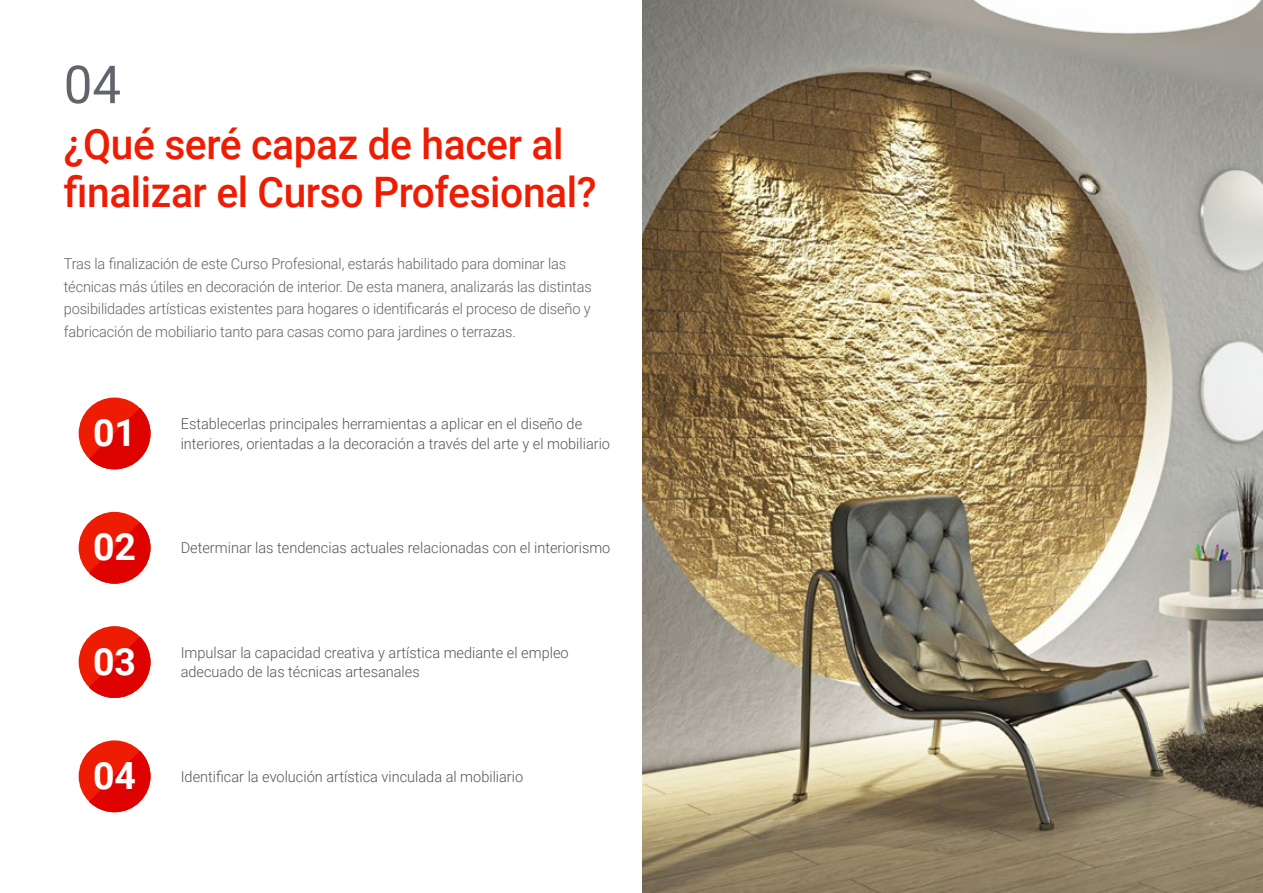
<style>
.page{position:relative;width:1263px;height:893px;background:#fff}
.page>*{position:absolute;margin:0;border:0;box-sizing:border-box;transform-origin:0 0}
.t1{font:52.5px "Roboto";color:#61646a}
.t2{font:500 42px/48px "Roboto";letter-spacing:-.01em;color:#ee1c02}
.t3{font:700 37.5px "Roboto";color:#fff}
.t4{font:300 15px/19.5px "Roboto";color:#52555b}
.t5{font:300 15px/22.5px "Roboto";letter-spacing:-.01em;color:#61646a}
</style>
<div class="page">
<div style="left:79px;top:512px;width:71px;height:72px;background:#ee1c02;border-radius:50%"></div>
<svg style="left:89px;top:522px;width:61px;height:62px"></svg>
<div style="left:79px;top:740px;width:71px;height:72px;background:#ee1c02;border-radius:50%"></div>
<svg style="left:89px;top:751px;width:61px;height:61px"></svg>
<div style="left:79px;top:626px;width:71px;height:72px;background:#ee1c02;border-radius:50%"></div>
<svg style="left:89px;top:637px;width:61px;height:61px"></svg>
<div style="left:79px;top:398px;width:71px;height:71px;background:#ee1c02;border-radius:50%"></div>
<svg style="left:89px;top:408px;width:61px;height:61px"></svg>
<img style="left:642px;top:0;width:621px;height:893px">
<h1 class="t1" style="left:64px;top:48px;width:59px">04</h1>
<h2 class="t2" style="left:64px;top:119px;width:534px">¿Qué seré capaz de hacer al finalizar el Curso Profesional?</h2>
<p class="t5" style="left:64px;top:252px;width:529px">Tras la finalización de este Curso Profesional, estarás habilitado para dominar las técnicas más útiles en decoración de interior. De esta manera, analizarás las distintas posibilidades artísticas existentes para hogares o identificarás el proceso de diseño y fabricación de mobiliario tanto para casas como para jardines o terrazas.</p>
<h3 class="t3" style="left:93px;top:407px;width:45px">01</h3>
<p class="t4" style="left:181px;top:414px;width:403px">Establecerlas principales herramientas a aplicar en el diseño de</p>
<p class="t4" style="left:181px;top:433px;width:431px">interiores, orientadas a la decoración a través del arte y el mobiliario</p>
<h3 class="t3" style="left:93px;top:521px;width:45px">02</h3>
<p class="t4" style="left:181px;top:538px;width:431px">Determinar las tendencias actuales relacionadas con el interiorismo</p>
<h3 class="t3" style="left:93px;top:635px;width:45px">03</h3>
<p class="t4" style="left:181px;top:642px;width:389px">Impulsar la capacidad creativa y artística mediante el empleo adecuado de las técnicas artesanales</p>
<h3 class="t3" style="left:93px;top:749px;width:45px">04</h3>
<p class="t4" style="left:181px;top:766px;width:344px">Identificar la evolución artística vinculada al mobiliario</p>
</div>
